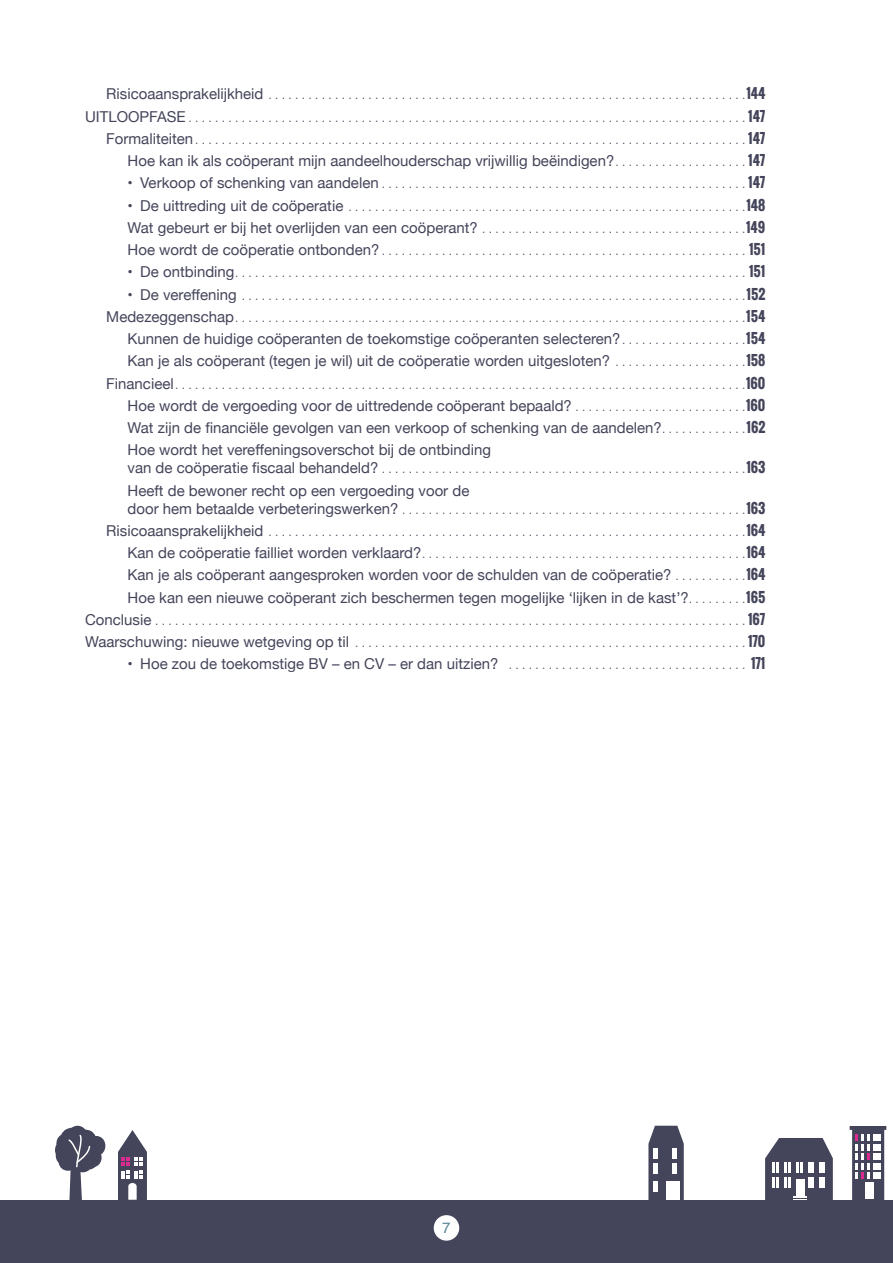
<style>
.page{position:relative;width:893px;height:1263px;background:#fff}
.page>*{position:absolute;margin:0;border:0;box-sizing:border-box;transform-origin:0 0}
.t1{font:15px/22.2px "Helvetica Neue";color:#44455a}
.t2{font:15px "Helvetica";color:#5b8698}
.t3{font:300 12px/22.2px "Helvetica Neue";color:#44455a;text-align:right}
.s1{font-weight:400;font-size:15px}
.s2{font-family:"Oswald";font-weight:700;font-size:13.5px}
.s3{font-weight:300;font-size:12px}
</style>
<div class="page">
<div style="left:0;top:1200px;width:893px;height:63px;background:#44455a"></div>
<svg style="left:648px;top:1126px;width:36px;height:74px;background:#535467"></svg>
<div style="left:653px;top:1148px;width:5px;height:11px;background:#fff"></div>
<div style="left:672px;top:1148px;width:5px;height:11px;background:#fff"></div>
<div style="left:653px;top:1163px;width:5px;height:11px;background:#fff"></div>
<div style="left:653px;top:1181px;width:5px;height:11px;background:#fff"></div>
<div style="left:672px;top:1163px;width:5px;height:11px;background:#fff"></div>
<div style="left:666px;top:1181px;width:14px;height:18px;background:#fff"></div>
<svg style="left:850px;top:1126px;width:36px;height:74px"></svg>
<div style="left:865px;top:1182px;width:8px;height:17px;background:#fff"></div>
<svg style="left:765px;top:1138px;width:68px;height:62px"></svg>
<svg style="left:118px;top:1130px;width:29px;height:70px"></svg>
<svg style="left:55px;top:1126px;width:51px;height:74px"></svg>
<div style="left:434px;top:1215px;width:25px;height:26px;background:#fff;border-radius:50%"></div>
<p class="t3" style="left:85px;top:83px;width:682px"><span class="s1">Risicoaansprakelijkheid</span> . . . . . . . . . . . . . . . . . . . . . . . . . . . . . . . . . . . . . . . . . . . . . . . . . . . . . . . . . . . . . . . . . . . . . . . <span class="s2">144<br></span><span class="s1">UITLOOPFASE</span> . . . . . . . . . . . . . . . . . . . . . . . . . . . . . . . . . . . . . . . . . . . . . . . . . . . . . . . . . . . . . . . . . . . . . . . . . . . . . . . . . . . <span class="s2">147<br></span><span class="s1">Formaliteiten</span> . . . . . . . . . . . . . . . . . . . . . . . . . . . . . . . . . . . . . . . . . . . . . . . . . . . . . . . . . . . . . . . . . . . . . . . . . . . . . . . . . . <span class="s2">147</span></p>
<p class="t1" style="left:128px;top:151px;width:639px">Hoe kan ik als coöperant mijn aandeelhouderschap vrijwillig beëindigen? <span class="s3">. . . . . . . . . . . . . . . . . . .</span> <span class="s2">147</span></p>
<p class="t3" style="left:128px;top:172px;width:639px"><span class="s1">• Verkoop of schenking van aandelen</span>.......................................................<span class="s2">147</span></p>
<p class="t3" style="left:128px;top:194px;width:639px"><span class="s1">• De uittreding uit de coöperatie</span> . . . . . . . . . . . . . . . . . . . . . . . . . . . . . . . . . . . . . . . . . . . . . . . . . . . . . . . . . . . <span class="s2">148</span></p>
<p class="t1" style="left:128px;top:217px;width:639px">Wat gebeurt er bij het overlijden van een coöperant? <span class="s3">. . . . . . . . . . . . . . . . . . . . . . . . . . . . . . . . . . . . . . .</span> <span class="s2">149</span></p>
<p class="t3" style="left:128px;top:239px;width:639px"><span class="s1">Hoe wordt de coöperatie ontbonden?</span> . . . . . . . . . . . . . . . . . . . . . . . . . . . . . . . . . . . . . . . . . . . . . . . . . . . . . . . <span class="s2">151</span></p>
<p class="t3" style="left:128px;top:261px;width:639px"><span class="s1">• De ontbinding</span> . . . . . . . . . . . . . . . . . . . . . . . . . . . . . . . . . . . . . . . . . . . . . . . . . . . . . . . . . . . . . . . . . . . . . . . . . . . . . <span class="s2">151</span></p>
<p class="t3" style="left:106px;top:283px;width:661px"><span class="s1">• De vereffening</span> . . . . . . . . . . . . . . . . . . . . . . . . . . . . . . . . . . . . . . . . . . . . . . . . . . . . . . . . . . . . . . . . . . . . . . . . . . . <span class="s2">152<br></span><span class="s1">Medezeggenschap</span> . . . . . . . . . . . . . . . . . . . . . . . . . . . . . . . . . . . . . . . . . . . . . . . . . . . . . . . . . . . . . . . . . . . . . . . . . . . . <span class="s2">154</span></p>
<p class="t1" style="left:128px;top:329px;width:639px">Kunnen de huidige coöperanten de toekomstige coöperanten selecteren? <span class="s3">. . . . . . . . . . . . . . . . . .</span> <span class="s2">154<br></span>Kan je als coöperant (tegen je wil) uit de coöperatie worden uitgesloten? <span class="s3">. . . . . . . . . . . . . . . . . . .</span> <span class="s2">158</span></p>
<p class="t3" style="left:106px;top:372px;width:661px"><span class="s1">Financieel</span> . . . . . . . . . . . . . . . . . . . . . . . . . . . . . . . . . . . . . . . . . . . . . . . . . . . . . . . . . . . . . . . . . . . . . . . . . . . . . . . . . . . . . <span class="s2">160</span></p>
<p class="t1" style="left:128px;top:395px;width:639px;text-align:justify">Hoe wordt de vergoeding voor de uittredende coöperant bepaald? <span class="s3">. . . . . . . . . . . . . . . . . . . . . . . . .</span> <span class="s2">160<br></span>Wat zijn de financiële gevolgen van een verkoop of schenking van de aandelen? <span class="s3">. . . . . . . . . . . .</span> <span class="s2">162<br></span>Hoe wordt het vereffeningsoverschot bij de ontbinding</p>
<p class="t3" style="left:128px;top:457px;width:639px"><span class="s1">van de coöperatie fiscaal behandeld?</span> . . . . . . . . . . . . . . . . . . . . . . . . . . . . . . . . . . . . . . . . . . . . . . . . . . . . . . <span class="s2">163</span></p>
<p class="t1" style="left:128px;top:480px;width:343px">Heeft de bewoner recht op een vergoeding voor de</p>
<p class="t3" style="left:106px;top:497px;width:661px"><span class="s1">door hem betaalde verbeteringswerken?</span> . . . . . . . . . . . . . . . . . . . . . . . . . . . . . . . . . . . . . . . . . . . . . . . . . . . <span class="s2">163<br></span><span class="s1">Risicoaansprakelijkheid</span> . . . . . . . . . . . . . . . . . . . . . . . . . . . . . . . . . . . . . . . . . . . . . . . . . . . . . . . . . . . . . . . . . . . . . . . <span class="s2">164<br></span><span class="s1">Kan de coöperatie failliet worden verklaard?</span> . . . . . . . . . . . . . . . . . . . . . . . . . . . . . . . . . . . . . . . . . . . . . . . . <span class="s2">164</span></p>
<p class="t1" style="left:128px;top:565px;width:639px">Kan je als coöperant aangesproken worden voor de schulden van de coöperatie? <span class="s3">. . . . . . . . . .</span> <span class="s2">164<br></span>Hoe kan een nieuwe coöperant zich beschermen tegen mogelijke ‘lijken in de kast’? <span class="s3">. . . . . . . .</span> <span class="s2">165</span></p>
<p class="t3" style="left:85px;top:609px;width:682px;text-align:left"><span class="s1">Conclusie</span> . . . . . . . . . . . . . . . . . . . . . . . . . . . . . . . . . . . . . . . . . . . . . . . . . . . . . . . . . . . . . . . . . . . . . . . . . . . . . . . . . . . . . . . . <span class="s2">167<br></span><span class="s1">Waarschuwing: nieuwe wetgeving op til</span> . . . . . . . . . . . . . . . . . . . . . . . . . . . . . . . . . . . . . . . . . . . . . . . . . . . . . . . . . . <span class="s2">170</span></p>
<p class="t1" style="left:128px;top:654px;width:639px">• Hoe zou de toekomstige BV – en CV – er dan uitzien? <span class="s3">. . . . . . . . . . . . . . . . . . . . . . . . . . . . . . . . . . . .</span> <span class="s2">171</span></p>
<p class="t2" style="left:442px;top:1216px;width:10px">7</p>
</div>
